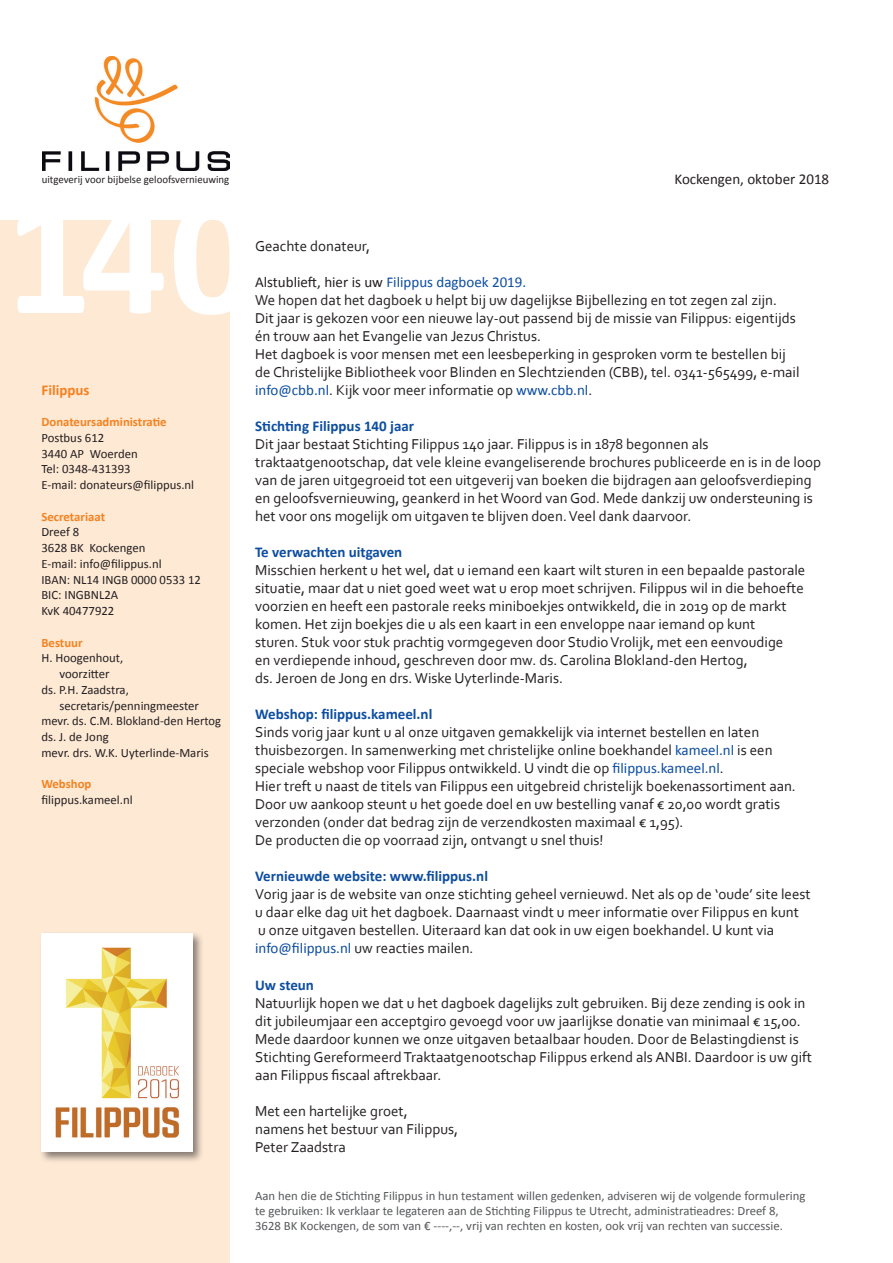
<style>
.page{position:relative;width:893px;height:1263px;background:#fff}
.page>*{position:absolute;margin:0;border:0;box-sizing:border-box;transform-origin:0 0}
.t1{font:700 172.2px "Calibri";color:#fff}
.t2{font:15px/18px "Corbel";color:#231f20}
.t3{font:700 15px "Calibri";color:#0d4da1}
.t4{font:15px "Calibri";color:#231f20}
.t5{font:700 15px "Calibri";color:#f58220}
.t6{font:12.75px/15.8px "Calibri";color:#231f20}
.t7{font:12.75px/15px "Calibri";color:#57585a}
.t8{font:700 12.75px "Calibri";color:#f58220}
.t9{font:10.95px "Calibri";color:#231f20}
.s1{color:#0d4da1}
.s2{font-family:"Calibri";color:#0d4da1}
</style>
<div class="page">
<div style="left:0;top:220px;width:230px;height:1043px;background:#fee9d5"></div>
<img style="left:42px;top:56px;width:187px;height:115px">
<div style="left:39px;top:931px;width:166px;height:232px;background:#231f20;opacity:.55"></div>
<img style="left:41px;top:933px;width:152px;height:218px">
<p class="t9" style="left:42px;top:173px;width:189px">uitgeverij voor bijbelse geloofsvernieuwing</p>
<p class="t4" style="left:674px;top:170px;width:156px">Kockengen, oktober 2018</p>
<h1 class="t1" style="left:5px;top:149px;width:253px">140</h1>
<p class="t2" style="left:255px;top:237px;width:117px">Geachte donateur,</p>
<p class="t4" style="left:255px;top:273px;width:273px">Alstublieft, hier is uw <span class="s1">Filippus dagboek 2019.</span></p>
<p class="t2" style="left:255px;top:291px;width:546px">We hopen dat het dagboek u helpt bij uw dagelijkse Bijbellezing en tot zegen zal zijn.<br>Dit jaar is gekozen voor een nieuwe lay-out passend bij de missie van Filippus: eigentijds én trouw aan het Evangelie van Jezus Christus.<br>Het dagboek is voor mensen met een leesbeperking in gesproken vorm te bestellen bij de Christelijke Bibliotheek voor Blinden en Slechtzienden (CBB), tel. 0341-565499, e-mail <span class="s2">info@cbb.nl</span>. Kijk voor meer informatie op <span class="s2">www.cbb.nl</span>.</p>
<p class="t3" style="left:255px;top:417px;width:161px">Stichting Filippus 140 jaar</p>
<p class="t2" style="left:255px;top:435px;width:567px">Dit jaar bestaat Stichting Filippus 140 jaar. Filippus is in 1878 begonnen als traktaatgenootschap, dat vele kleine evangeliserende brochures publiceerde en is in de loop van de jaren uitgegroeid tot een uitgeverij van boeken die bijdragen aan geloofsverdieping en geloofsvernieuwing, geankerd in het Woord van God. Mede dankzij uw ondersteuning is het voor ons mogelijk om uitgaven te blijven doen. Veel dank daarvoor.</p>
<p class="t3" style="left:255px;top:543px;width:149px">Te verwachten uitgaven</p>
<p class="t2" style="left:255px;top:561px;width:552px">Misschien herkent u het wel, dat u iemand een kaart wilt sturen in een bepaalde pastorale situatie, maar dat u niet goed weet wat u erop moet schrijven. Filippus wil in die behoefte voorzien en heeft een pastorale reeks miniboekjes ontwikkeld, die in 2019 op de markt komen. Het zijn boekjes die u als een kaart in een enveloppe naar iemand op kunt<br>sturen. Stuk voor stuk prachtig vormgegeven door Studio Vrolijk, met een eenvoudige<br>en verdiepende inhoud, geschreven door mw. ds. Carolina Blokland-den Hertog,<br>ds. Jeroen de Jong en drs. Wiske Uyterlinde-Maris.</p>
<p class="t3" style="left:255px;top:705px;width:179px">Webshop: filippus.kameel.nl</p>
<p class="t2" style="left:255px;top:723px;width:542px">Sinds vorig jaar kunt u al onze uitgaven gemakkelijk via internet bestellen en laten thuisbezorgen. In samenwerking met christelijke online boekhandel <span class="s2">kameel.nl</span> is een speciale webshop voor Filippus ontwikkeld. U vindt die op <span class="s2">filippus.kameel.nl</span>.<br>Hier treft u naast de titels van Filippus een uitgebreid christelijk boekenassortiment aan.<br>Door uw aankoop steunt u het goede doel en uw bestelling vanaf € 20,00 wordt gratis verzonden (onder dat bedrag zijn de verzendkosten maximaal € 1,95).<br>De producten die op voorraad zijn, ontvangt u snel thuis!</p>
<p class="t3" style="left:255px;top:867px;width:234px">Vernieuwde website: www.filippus.nl</p>
<p class="t2" style="left:255px;top:885px;width:557px">Vorig jaar is de website van onze stichting geheel vernieuwd. Net als op de ‘oude’ site leest u daar elke dag uit het dagboek. Daarnaast vindt u meer informatie over Filippus en kunt<br>u onze uitgaven bestellen. Uiteraard kan dat ook in uw eigen boekhandel. U kunt via <span class="s2">info@filippus.nl</span> uw reacties mailen.</p>
<p class="t3" style="left:255px;top:975px;width:60px">Uw steun</p>
<p class="t2" style="left:255px;top:993px;width:558px">Natuurlijk hopen we dat u het dagboek dagelijks zult gebruiken. Bij deze zending is ook in dit jubileumjaar een acceptgiro gevoegd voor uw jaarlijkse donatie van minimaal € 15,00.<br>Mede daardoor kunnen we onze uitgaven betaalbaar houden. Door de Belastingdienst is Stichting Gereformeerd Traktaatgenootschap Filippus erkend als ANBI. Daardoor is uw gift aan Filippus fiscaal aftrekbaar.</p>
<p class="t2" style="left:255px;top:1101px;width:205px">Met een hartelijke groet, namens het bestuur van Filippus,<br>Peter Zaadstra</p>
<p class="t5" style="left:41px;top:380px;width:50px">Filippus</p>
<p class="t8" style="left:41px;top:414px;width:127px">Donateursadministratie</p>
<p class="t6" style="left:41px;top:429px;width:154px">Postbus 612<br>3440 AP Woerden<br>Tel: 0348-431393<br>E-mail: donateurs@filippus.nl</p>
<p class="t8" style="left:41px;top:508px;width:65px">Secretariaat</p>
<p class="t6" style="left:41px;top:524px;width:161px">Dreef 8<br>3628 BK Kockengen<br>E-mail: info@filippus.nl<br>IBAN: NL14 INGB 0000 0533 12<br>BIC: INGBNL2A<br>KvK 40477922</p>
<p class="t8" style="left:41px;top:634px;width:43px">Bestuur</p>
<p class="t6" style="left:41px;top:650px;width:83px">H. Hoogenhout,</p>
<p class="t6" style="left:59px;top:665px;width:52px">voorzitter</p>
<p class="t6" style="left:41px;top:681px;width:89px">ds. P.H. Zaadstra,</p>
<p class="t6" style="left:59px;top:697px;width:141px">secretaris/penningmeester</p>
<p class="t6" style="left:41px;top:713px;width:181px">mevr. ds. C.M. Blokland-den Hertog</p>
<p class="t6" style="left:41px;top:728px;width:69px">ds. J. de Jong</p>
<p class="t6" style="left:41px;top:744px;width:169px">mevr. drs. W.K. Uyterlinde-Maris</p>
<p class="t8" style="left:41px;top:776px;width:51px">Webshop</p>
<p class="t6" style="left:41px;top:791px;width:93px">filippus.kameel.nl</p>
<p class="t7" style="left:255px;top:1188px;width:552px">Aan hen die de Stichting Filippus in hun testament willen gedenken, adviseren wij de volgende formulering te gebruiken: Ik verklaar te legateren aan de Stichting Filippus te Utrecht, administratieadres: Dreef 8,<br>3628 BK Kockengen, de som van € ----,--, vrij van rechten en kosten, ook vrij van rechten van successie.</p>
</div>
